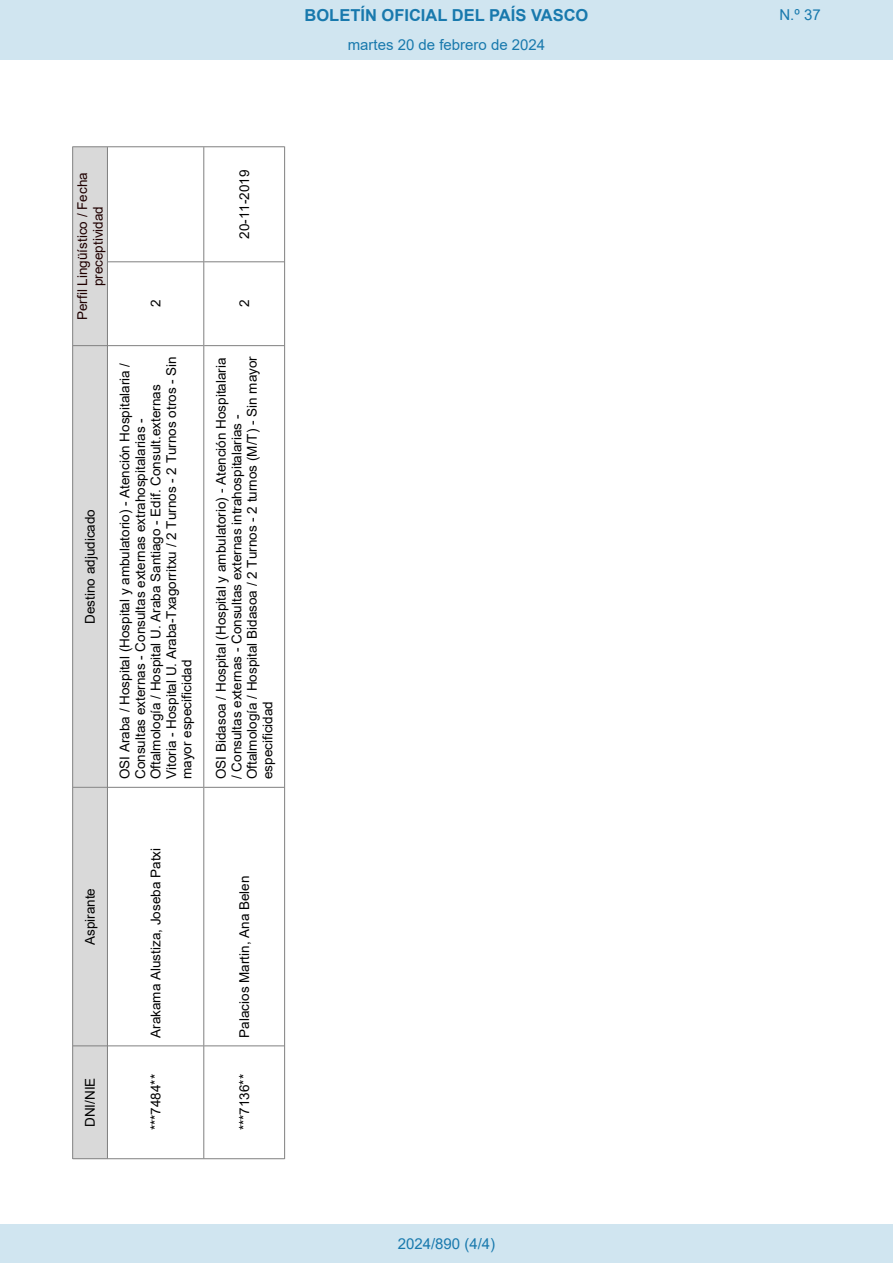
<style>
.page{position:relative;width:893px;height:1263px;background:#fff}
.page>*{position:absolute;margin:0;border:0;box-sizing:border-box;transform-origin:0 0}
.t1{font:700 16.5px "Arial";color:#1879ad}
.Paginacion_Centro{font:15px "Arial";color:#1879ad}
.t2{font:13.5px/15.5px "Arial";color:#000}
.t3{font:13.5px/15.5px "Arial";color:#1f0000;text-align:center}
</style>
<div class="page">
<div style="left:73px;top:1046px;width:34px;height:112px;background:#d9d9d9"></div>
<div style="left:73px;top:788px;width:34px;height:257px;background:#d9d9d9"></div>
<div style="left:73px;top:346px;width:34px;height:441px;background:#d9d9d9"></div>
<div style="left:73px;top:147px;width:34px;height:198px;background:#d9d9d9"></div>
<hr style="left:73px;top:1158px;width:211px;height:1px;background:#808080">
<hr style="left:73px;top:1045px;width:34px;height:1px;background:#808080">
<hr style="left:108px;top:1045px;width:95px;height:1px;background:#808080">
<hr style="left:204px;top:1045px;width:80px;height:1px;background:#808080">
<hr style="left:73px;top:787px;width:34px;height:1px;background:#808080">
<hr style="left:108px;top:787px;width:95px;height:1px;background:#808080">
<hr style="left:204px;top:787px;width:80px;height:1px;background:#808080">
<hr style="left:73px;top:345px;width:34px;height:1px;background:#808080">
<hr style="left:108px;top:345px;width:95px;height:1px;background:#808080">
<hr style="left:204px;top:345px;width:80px;height:1px;background:#808080">
<hr style="left:73px;top:146px;width:211px;height:1px;background:#808080">
<hr style="left:108px;top:261px;width:95px;height:1px;background:#808080">
<hr style="left:204px;top:261px;width:80px;height:1px;background:#808080">
<hr style="left:72px;top:146px;width:1px;height:1013px;background:#808080">
<hr style="left:107px;top:147px;width:1px;height:1011px;background:#808080">
<hr style="left:203px;top:147px;width:1px;height:1011px;background:#808080">
<hr style="left:284px;top:146px;width:1px;height:1013px;background:#808080">
<div style="left:0;top:0;width:893px;height:60px;background:#d0e5f0"></div>
<div style="left:0;top:1225px;width:893px;height:38px;background:#d0e5f0"></div>
<p class="t1" style="left:305px;top:3px;width:285px">BOLETÍN OFICIAL DEL PAÍS VASCO</p>
<p class="Paginacion_Centro" style="left:779px;top:5px;width:43px">N.º 37</p>
<p class="Paginacion_Centro" style="left:348px;top:35px;width:199px">martes 20 de febrero de 2024</p>
<p class="t3" style="left:75px;top:320px;width:149px;rotate:-90deg">Perfil Lingüístico / Fecha preceptividad</p>
<p class="t2" style="left:148px;top:307px;width:9px;rotate:-90deg">2</p>
<p class="t2" style="left:82px;top:624px;width:116px;rotate:-90deg">Destino adjudicado</p>
<p class="t2" style="left:117px;top:779px;width:425px;rotate:-90deg">OSI Araba / Hospital (Hospital y ambulatorio) - Atención Hospitalaria / Consultas externas - Consultas externas extrahospitalarias - Oftalmología / Hospital U. Araba Santiago - Edif. Consult.externas Vitoria - Hospital U. Araba-Txagorritxu / 2 Turnos - 2 Turnos otros - Sin mayor especificidad</p>
<p class="t2" style="left:237px;top:239px;width:71px;rotate:-90deg">20-11-2019</p>
<p class="t2" style="left:237px;top:307px;width:9px;rotate:-90deg">2</p>
<p class="t2" style="left:213px;top:779px;width:425px;rotate:-90deg">OSI Bidasoa / Hospital (Hospital y ambulatorio) - Atención Hospitalaria / Consultas externas - Consultas externas intrahospitalarias - Oftalmología / Hospital Bidasoa / 2 Turnos - 2 turnos (M/T) - Sin mayor especificidad</p>
<p class="t2" style="left:82px;top:945px;width:59px;rotate:-90deg">Aspirante</p>
<p class="t2" style="left:82px;top:1127px;width:51px;rotate:-90deg">DNI/NIE</p>
<p class="t2" style="left:148px;top:1038px;width:191px;rotate:-90deg">Arakama Alustiza, Joseba Patxi</p>
<p class="t2" style="left:148px;top:1130px;width:58px;rotate:-90deg">***7484**</p>
<p class="t2" style="left:237px;top:1038px;width:164px;rotate:-90deg">Palacios Martin, Ana Belen</p>
<p class="t2" style="left:237px;top:1130px;width:58px;rotate:-90deg">***7136**</p>
<p class="Paginacion_Centro" style="left:398px;top:1234px;width:99px">2024/890 (4/4)</p>
</div>
